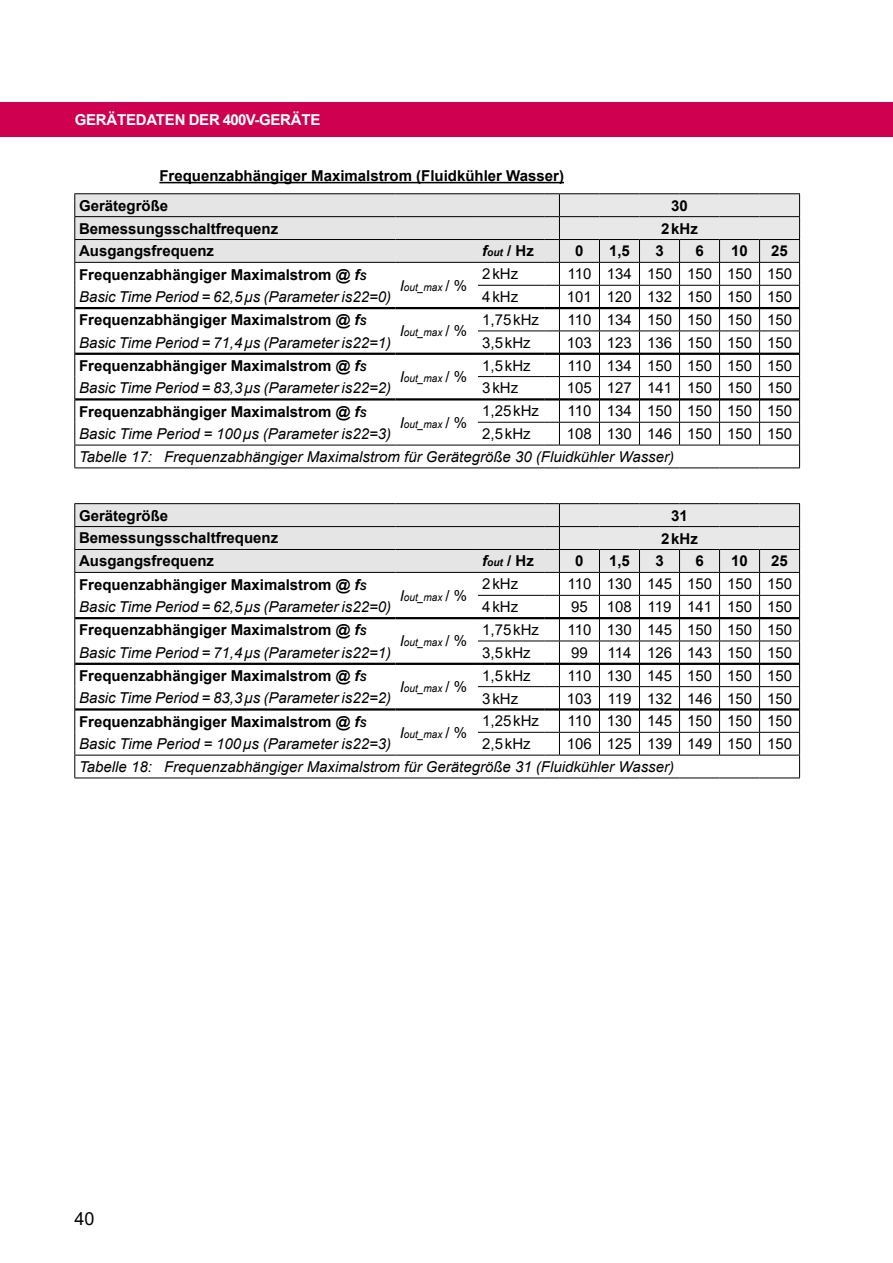
<style>
.page{position:relative;width:893px;height:1263px;background:#fff}
.page>*{position:absolute;margin:0;border:0;box-sizing:border-box;transform-origin:0 0}
.t1{font:18px "Arial";color:#000}
.t2{font:italic 15px/22.2px "Arial";color:#000}
.t3{font:15px "Arial";color:#000}
.t4{font:700 15px/29.7px "Arial";color:#000}
.t5{font:700 15px "Arial";letter-spacing:-.015em;color:#fff}
.t6{font:italic 10.5px "Arial";color:#000;scale:.96 1}
.t7{font:italic 700 10.5px "Arial";color:#000}
.s1{font-size:15px}
.s2{font-style:normal;font-size:15px}
.s3{font-weight:700;font-style:normal}
.s4{font-weight:700}
.s5{font-weight:700;font-size:10.5px}
</style>
<div class="page">
<div style="left:0;top:102px;width:893px;height:34px;background:#ce004f"></div>
<hr style="left:159px;top:182px;width:405px;height:1px;background:#000">
<svg style="left:74px;top:193px;width:726px;height:275px"></svg>
<svg style="left:74px;top:503px;width:726px;height:275px"></svg>
<p class="t5" style="left:75px;top:110px;width:43px">Gerätedaten</p>
<p class="t5" style="left:189px;top:110px;width:113px">de r 400V-Geräte</p>
<p class="t4" style="left:79px;top:161px;width:486px;text-indent:80px">Frequenzabhängiger Maximalstrom (Fluidkühler Wasser)<br>Gerätegröße</p>
<p class="t4" style="left:671px;top:191px;width:18px">30</p>
<p class="t4" style="left:79px;top:214px;width:201px">Bemessungsschaltfrequenz</p>
<p class="t4" style="left:661px;top:214px;width:38px">2kHz</p>
<p class="t4" style="left:79px;top:236px;width:137px">Ausgangsfrequenz</p>
<p class="t7" style="left:482px;top:246px;width:53px"><span class="s1">f</span>out <span class="s2">/ Hz</span></p>
<p class="t4" style="left:575px;top:236px;width:10px">0</p>
<p class="t4" style="left:609px;top:236px;width:22px">1,5</p>
<p class="t4" style="left:655px;top:236px;width:10px">3</p>
<p class="t4" style="left:695px;top:236px;width:10px">6</p>
<p class="t4" style="left:731px;top:236px;width:18px">10</p>
<p class="t4" style="left:771px;top:236px;width:18px">25</p>
<p class="t2" style="left:79px;top:263px;width:314px"><span class="s3">Frequenzabhängiger Maximalstrom @</span> <span class="s4">f</span><span class="s5">S<br></span>Basic Time Period = 62,5µs (Parameter is22=0)</p>
<p class="t6" style="left:400px;top:280px;width:72px"><span class="s1">I</span>out_max <span class="s2">/ %</span></p>
<p class="t3" style="left:482px;top:264px;width:38px">2kHz</p>
<p class="t3" style="left:567px;top:264px;width:226px">110 134 150 150 150 150</p>
<p class="t3" style="left:482px;top:287px;width:38px">4kHz</p>
<p class="t3" style="left:567px;top:287px;width:227px">101 120 132 150 150 150</p>
<p class="t2" style="left:79px;top:309px;width:314px"><span class="s3">Frequenzabhängiger Maximalstrom @</span> <span class="s4">f</span><span class="s5">S<br></span>Basic Time Period = 71,4µs (Parameter is22=1)</p>
<p class="t6" style="left:400px;top:326px;width:72px"><span class="s1">I</span>out_max <span class="s2">/ %</span></p>
<p class="t2" style="left:79px;top:355px;width:314px"><span class="s3">Frequenzabhängiger Maximalstrom @</span> <span class="s4">f</span><span class="s5">S<br></span>Basic Time Period = 83,3µs (Parameter is22=2)</p>
<p class="t6" style="left:400px;top:372px;width:72px"><span class="s1">I</span>out_max <span class="s2">/ %</span></p>
<p class="t3" style="left:482px;top:309px;width:58px">1,75kHz</p>
<p class="t3" style="left:567px;top:309px;width:226px">110 134 150 150 150 150</p>
<p class="t3" style="left:482px;top:332px;width:50px">3,5kHz</p>
<p class="t3" style="left:567px;top:332px;width:227px">103 123 136 150 150 150</p>
<p class="t3" style="left:482px;top:355px;width:50px">1,5kHz</p>
<p class="t3" style="left:567px;top:355px;width:226px">110 134 150 150 150 150</p>
<p class="t3" style="left:482px;top:378px;width:38px">3kHz</p>
<p class="t3" style="left:567px;top:378px;width:227px">105 127 141 150 150 150</p>
<p class="t3" style="left:482px;top:401px;width:58px">1,25kHz</p>
<p class="t3" style="left:567px;top:401px;width:226px">110 134 150 150 150 150</p>
<p class="t3" style="left:482px;top:423px;width:50px">2,5kHz</p>
<p class="t3" style="left:567px;top:423px;width:227px">108 130 146 150 150 150</p>
<p class="t2" style="left:79px;top:446px;width:596px">Tabelle 17: Frequenzabhängiger Maximalstrom für Gerätegröße 30 (Fluidkühler Wasser)</p>
<p class="t2" style="left:79px;top:400px;width:314px"><span class="s3">Frequenzabhängiger Maximalstrom @</span> <span class="s4">f</span><span class="s5">S<br></span>Basic Time Period = 100µs (Parameter is22=3)</p>
<p class="t6" style="left:400px;top:417px;width:72px"><span class="s1">I</span>out_max <span class="s2">/ %</span></p>
<p class="t4" style="left:79px;top:501px;width:91px">Gerätegröße</p>
<p class="t4" style="left:671px;top:501px;width:18px">31</p>
<p class="t4" style="left:79px;top:523px;width:201px">Bemessungsschaltfrequenz</p>
<p class="t4" style="left:661px;top:523px;width:38px">2kHz</p>
<p class="t4" style="left:79px;top:546px;width:137px">Ausgangsfrequenz</p>
<p class="t7" style="left:482px;top:556px;width:53px"><span class="s1">f</span>out <span class="s2">/ Hz</span></p>
<p class="t4" style="left:575px;top:546px;width:10px">0</p>
<p class="t4" style="left:609px;top:546px;width:22px">1,5</p>
<p class="t4" style="left:655px;top:546px;width:10px">3</p>
<p class="t4" style="left:695px;top:546px;width:10px">6</p>
<p class="t4" style="left:731px;top:546px;width:18px">10</p>
<p class="t4" style="left:771px;top:546px;width:18px">25</p>
<p class="t2" style="left:79px;top:573px;width:314px"><span class="s3">Frequenzabhängiger Maximalstrom @</span> <span class="s4">f</span><span class="s5">S<br></span>Basic Time Period = 62,5µs (Parameter is22=0)</p>
<p class="t6" style="left:400px;top:590px;width:72px"><span class="s1">I</span>out_max <span class="s2">/ %</span></p>
<p class="t3" style="left:482px;top:574px;width:38px">2kHz</p>
<p class="t3" style="left:567px;top:574px;width:226px">110 130 145 150 150 150</p>
<p class="t3" style="left:482px;top:597px;width:38px">4kHz</p>
<p class="t3" style="left:571px;top:597px;width:18px">95</p>
<p class="t3" style="left:607px;top:597px;width:187px">108 119 141 150 150</p>
<p class="t2" style="left:79px;top:619px;width:314px"><span class="s3">Frequenzabhängiger Maximalstrom @</span> <span class="s4">f</span><span class="s5">S<br></span>Basic Time Period = 71,4µs (Parameter is22=1)</p>
<p class="t6" style="left:400px;top:636px;width:72px"><span class="s1">I</span>out_max <span class="s2">/ %</span></p>
<p class="t2" style="left:79px;top:665px;width:314px"><span class="s3">Frequenzabhängiger Maximalstrom @</span> <span class="s4">f</span><span class="s5">S<br></span>Basic Time Period = 83,3µs (Parameter is22=2)</p>
<p class="t6" style="left:400px;top:682px;width:72px"><span class="s1">I</span>out_max <span class="s2">/ %</span></p>
<p class="t3" style="left:482px;top:619px;width:58px">1,75kHz</p>
<p class="t3" style="left:567px;top:619px;width:226px">110 130 145 150 150 150</p>
<p class="t3" style="left:482px;top:642px;width:50px">3,5kHz</p>
<p class="t3" style="left:571px;top:642px;width:18px">99</p>
<p class="t3" style="left:607px;top:642px;width:186px">114 126 143 150 150</p>
<p class="t3" style="left:482px;top:665px;width:50px">1,5kHz</p>
<p class="t3" style="left:567px;top:665px;width:226px">110 130 145 150 150 150</p>
<p class="t3" style="left:482px;top:688px;width:38px">3kHz</p>
<p class="t3" style="left:567px;top:688px;width:227px">103 119 132 146 150 150</p>
<p class="t3" style="left:482px;top:711px;width:58px">1,25kHz</p>
<p class="t3" style="left:567px;top:711px;width:226px">110 130 145 150 150 150</p>
<p class="t3" style="left:482px;top:733px;width:50px">2,5kHz</p>
<p class="t3" style="left:567px;top:733px;width:227px">106 125 139 149 150 150</p>
<p class="t2" style="left:79px;top:756px;width:596px">Tabelle 18: Frequenzabhängiger Maximalstrom für Gerätegröße 31 (Fluidkühler Wasser)</p>
<p class="t2" style="left:79px;top:710px;width:314px"><span class="s3">Frequenzabhängiger Maximalstrom @</span> <span class="s4">f</span><span class="s5">S<br></span>Basic Time Period = 100µs (Parameter is22=3)</p>
<p class="t6" style="left:400px;top:727px;width:72px"><span class="s1">I</span>out_max <span class="s2">/ %</span></p>
<p class="t1" style="left:74px;top:1206px;width:22px">40</p>
</div>
